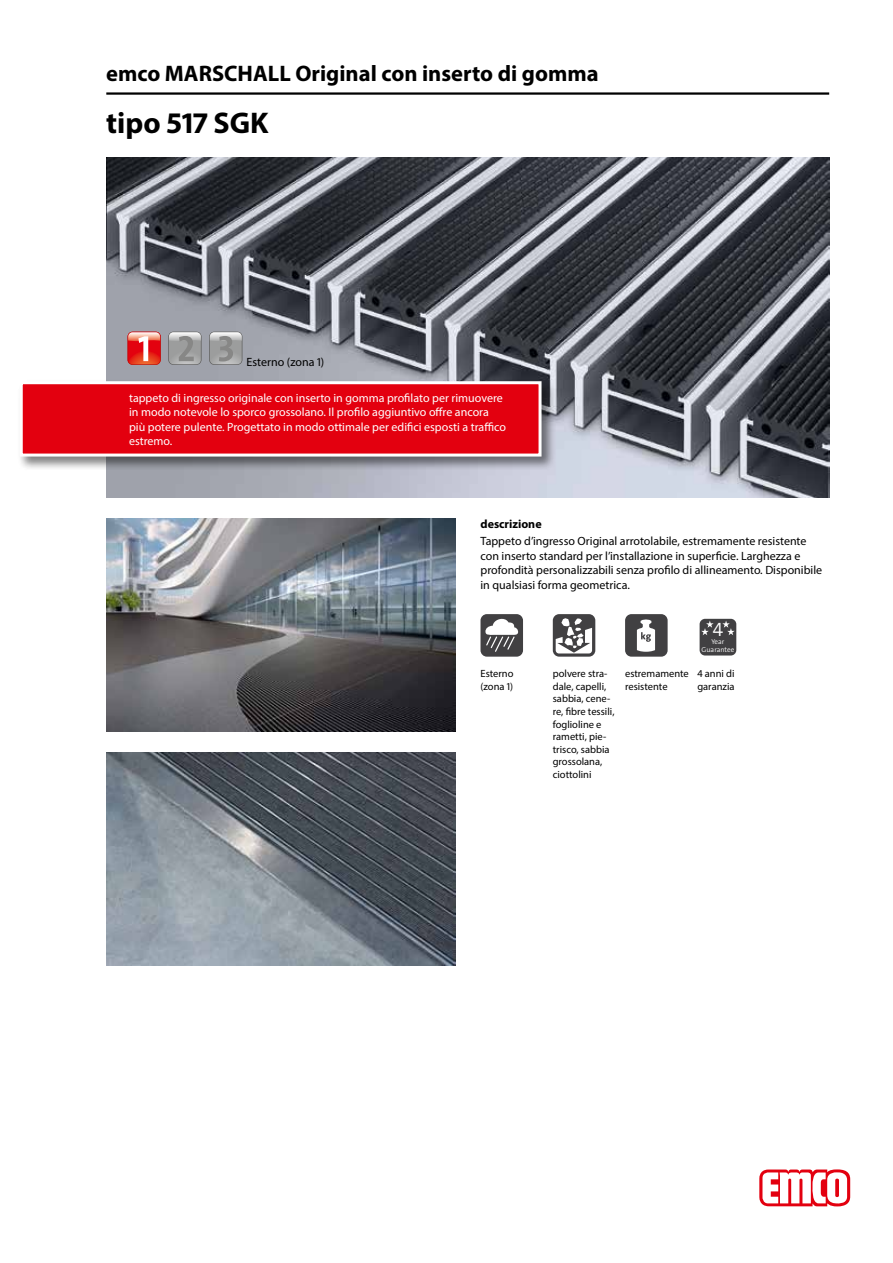
<style>
.page{position:relative;width:893px;height:1263px;background:#fff}
.page>*{position:absolute;margin:0;border:0;box-sizing:border-box;transform-origin:0 0}
.t1{font:700 30px "Myriad Pro";color:#000}
.t2{font:700 22.5px "Myriad Pro";color:#000}
.t3{font:300 19.5px "The Sans Os F";color:#fff}
.t4{font:12px/14.4px "Myriad Pro";color:#000}
.t5{font:12px/14.4px "Myriad Pro";color:#fff}
.t6{font:700 12px "Myriad Pro";color:#000}
.t7{font:10.5px/12.6px "Myriad Pro";color:#000}
.t8{font:300 7.05px/7.8px "The Sans Os F";color:#fff;text-align:center}
</style>
<div class="page">
<img style="left:106px;top:157px;width:723px;height:340px">
<hr style="left:106px;top:92px;width:723px;height:3px;background:#000">
<svg style="left:759px;top:1169px;width:91px;height:37px"></svg>
<div style="left:18px;top:379px;width:538px;height:92px;background:#000;opacity:.5"></div>
<div style="left:21px;top:383px;width:519px;height:72px;background:#e3000f"></div>
<div style="left:20px;top:381px;width:522px;height:76px;border:3px solid #fff"></div>
<svg style="left:168px;top:332px;width:33px;height:33px"></svg>
<svg style="left:209px;top:332px;width:33px;height:33px"></svg>
<svg style="left:128px;top:332px;width:33px;height:33px"></svg>
<img style="left:106px;top:519px;width:349px;height:212px">
<img style="left:106px;top:753px;width:349px;height:212px">
<div style="left:480px;top:614px;width:43px;height:43px;background:#414042;border-radius:6px"></div>
<svg style="left:485px;top:618px;width:34px;height:34px"></svg>
<svg style="left:553px;top:614px;width:42px;height:43px"></svg>
<svg style="left:556px;top:618px;width:36px;height:35px"></svg>
<div style="left:625px;top:614px;width:43px;height:43px;background:#414042;border-radius:6px"></div>
<svg style="left:637px;top:619px;width:18px;height:33px"></svg>
<div style="left:700px;top:619px;width:36px;height:36px;background:#414042;border-radius:5px"></div>
<svg style="left:701px;top:621px;width:13px;height:14px"></svg>
<svg style="left:722px;top:621px;width:13px;height:14px"></svg>
<h2 class="t2" style="left:106px;top:59px;width:494px">emco MARSCHALL Original con inserto di gomma</h2>
<h1 class="t1" style="left:106px;top:103px;width:164px">tipo 517 SGK</h1>
<p class="t4" style="left:247px;top:354px;width:79px">Esterno (zona 1)</p>
<p class="t5" style="left:129px;top:390px;width:378px">tappeto di ingresso originale con inserto in gomma profilato per rimuovere in modo notevole lo sporco grossolano. Il profilo aggiuntivo offre ancora più potere pulente. Progettato in modo ottimale per edifici esposti a traffico estremo.</p>
<p class="t6" style="left:480px;top:516px;width:63px">descrizione</p>
<p class="t4" style="left:480px;top:534px;width:343px">Tappeto d’ingresso Original arrotolabile, estremamente resistente con inserto standard per l’installazione in superficie. Larghezza e profondità personalizzabili senza profilo di allineamento. Disponibile in qualsiasi forma geometrica.</p>
<p class="t7" style="left:480px;top:667px;width:35px">Esterno (zona 1)</p>
<p class="t7" style="left:553px;top:667px;width:63px">polvere stra&shy;dale, capelli, sabbia, cene&shy;re, fibre tessili, foglioline e rametti, pie&shy;trisco, sabbia grossolana, ciottolini</p>
<p class="t7" style="left:625px;top:667px;width:65px">estremamente resistente</p>
<h3 class="t3" style="left:713px;top:617px;width:12px">4</h3>
<p class="t8" style="left:702px;top:638px;width:34px">Year<br>Guarantee</p>
<p class="t7" style="left:697px;top:667px;width:39px">4 anni di garanzia</p>
</div>
